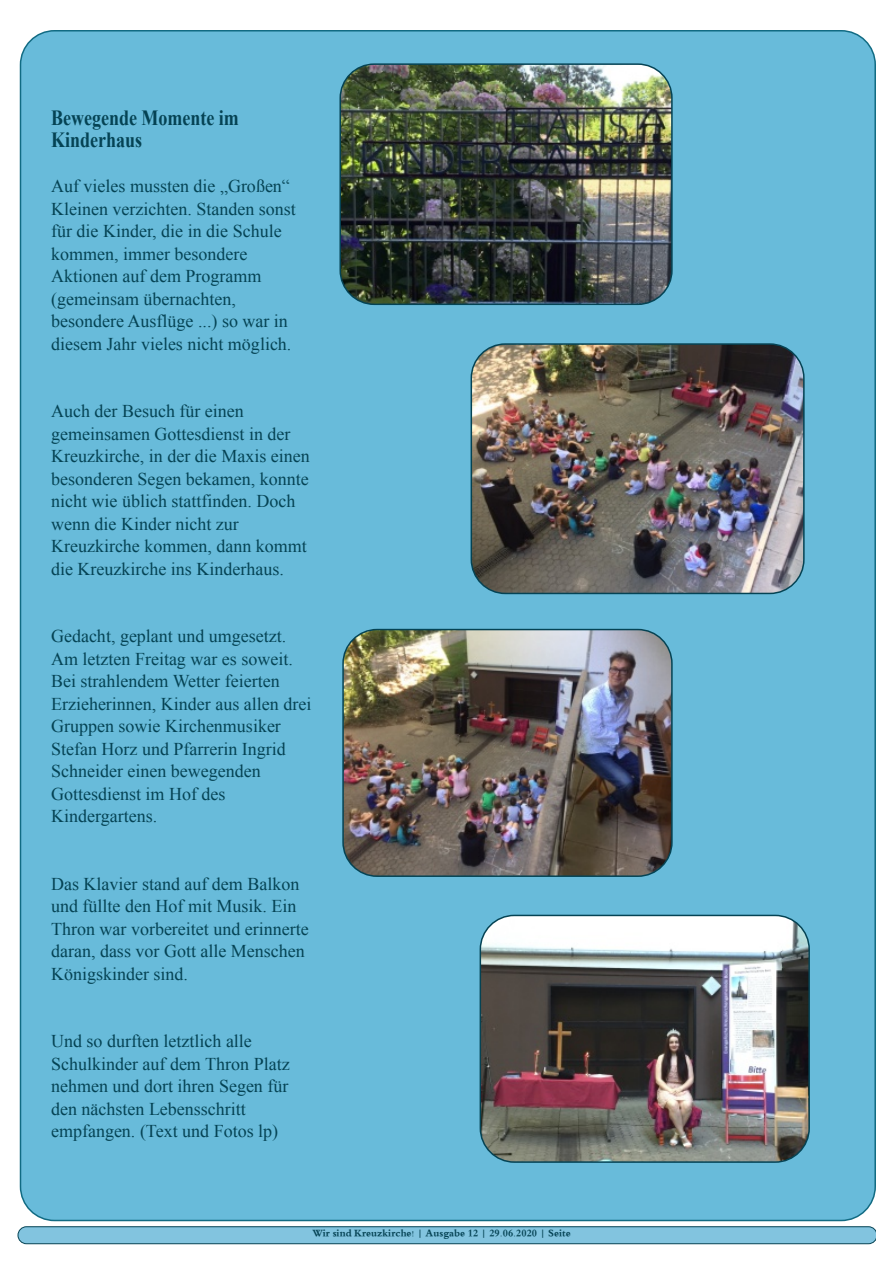
<style>
.page{position:relative;width:893px;height:1263px;background:#fff}
.page>*{position:absolute;margin:0;border:0;box-sizing:border-box;transform-origin:0 0}
.t1{font:700 21.6px/22.5px "Times New Roman";color:#054354;scale:.83 1}
.t2{font:18px/22.5px "Times New Roman";color:#054354}
.t3{font:700 10.5px "Traditional Arabic";color:#054354}
</style>
<div class="page">
<svg style="left:18px;top:1226px;width:858px;height:18px;background:#77b8d1"></svg>
<div style="left:21px;top:31px;width:854px;height:1189px;background:#68bbda;border-radius:34px"></div>
<img style="left:480px;top:915px;width:329px;height:247px;border-radius:34px">
<div style="left:480px;top:915px;width:330px;height:248px;border:2px solid #054354;border-radius:34px"></div>
<img style="left:471px;top:344px;width:333px;height:249px;border-radius:34px">
<div style="left:471px;top:343px;width:334px;height:251px;border:2px solid #054354;border-radius:34px"></div>
<img style="left:340px;top:64px;width:332px;height:240px;border-radius:34px">
<div style="left:339px;top:63px;width:334px;height:242px;border:2px solid #054354;border-radius:34px"></div>
<img style="left:343px;top:629px;width:329px;height:247px;border-radius:34px">
<div style="left:342px;top:629px;width:331px;height:248px;border:2px solid #054354;border-radius:34px"></div>
<p class="t1" style="left:51px;top:106px;width:228px">Bewegende Momente im<br>Kinderhaus</p>
<p class="t2" style="left:51px;top:175px;width:246px">Auf vieles mussten die „Großen“<br>Kleinen verzichten. Standen sonst für die Kinder, die in die Schule kommen, immer besondere<br>Aktionen auf dem Programm (gemeinsam übernachten, besondere Ausflüge ...) so war in diesem Jahr vieles nicht möglich.</p>
<p class="t2" style="left:51px;top:400px;width:260px">Auch der Besuch für einen gemeinsamen Gottesdienst in der<br>Kreuzkirche, in der die Maxis einen besonderen Segen bekamen, konnte nicht wie üblich stattfinden. Doch wenn die Kinder nicht zur<br>Kreuzkirche kommen, dann kommt die Kreuzkirche ins Kinderhaus.</p>
<p class="t2" style="left:51px;top:625px;width:262px">Gedacht, geplant und umgesetzt.<br>Am letzten Freitag war es soweit.<br>Bei strahlendem Wetter feierten<br>Erzieherinnen, Kinder aus allen drei<br>Gruppen sowie Kirchenmusiker<br>Stefan Horz und Pfarrerin Ingrid<br>Schneider einen bewegenden<br>Gottesdienst im Hof des<br>Kindergartens.</p>
<p class="t2" style="left:51px;top:872px;width:259px">Das Klavier stand auf dem Balkon und füllte den Hof mit Musik. Ein<br>Thron war vorbereitet und erinnerte daran, dass vor Gott alle Menschen<br>Königskinder sind.</p>
<p class="t2" style="left:51px;top:1030px;width:240px">Und so durften letztlich alle<br>Schulkinder auf dem Thron Platz nehmen und dort ihren Segen für den nächsten Lebensschritt empfangen. (Text und Fotos lp)</p>
<p class="t3" style="left:312px;top:1227px;width:260px">Wir sind Kreuzkirche! | Ausgabe 12 | 29.06.2020 | Seite</p>
</div>
